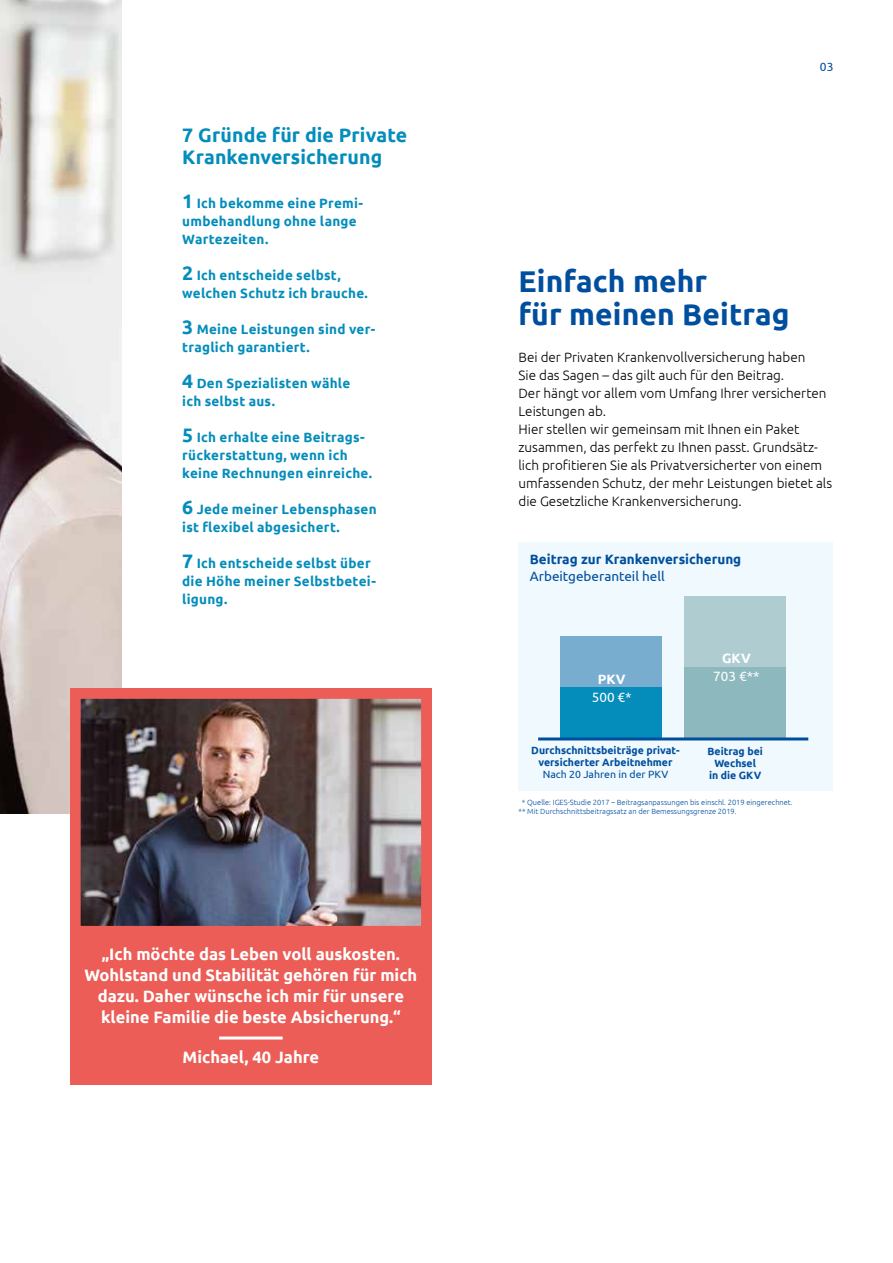
<style>
.page{position:relative;width:893px;height:1263px;background:#fff}
.page>*{position:absolute;margin:0;border:0;box-sizing:border-box;transform-origin:0 0}
.t1{font:700 30px/33px "Ubuntu";letter-spacing:.005em;color:#004e9e}
.t2{font:700 19.5px/22.5px "Ubuntu";letter-spacing:.005em;color:#048dbb}
.t3{font:700 16.5px/21px "Ubuntu";color:#fff;text-align:center}
.t4{font:700 13.5px/18px "Ubuntu";letter-spacing:.02em;color:#048dbb}
.t5{font:300 13.5px/18px "Ubuntu";color:#000}
.t6{font:700 13.5px "Ubuntu";color:#004e9e}
.t7{font:13.5px "Ubuntu";color:#004e9e}
.t8{font:13.5px "Ubuntu";color:#fff}
.t9{font:700 13.5px "Ubuntu";letter-spacing:.01em;color:#fff}
.t10{font:12px "Ubuntu";color:#004e9e}
.t11{font:700 10.5px/12px "Ubuntu";color:#004e9e;text-align:center}
.t12{font:10.5px "Ubuntu";color:#004e9e}
.t13{font:300 7.5px/9px "Ubuntu";color:#004e9e}
.s1{font-size:19.5px}
</style>
<div class="page">
<img style="left:0;top:0;width:121px;height:813px">
<div style="left:70px;top:688px;width:362px;height:396px;background:#eb5d56"></div>
<hr style="left:219px;top:1036px;width:64px;height:3px;background:#fff">
<div style="left:518px;top:542px;width:315px;height:249px;background:#eff9fe"></div>
<div style="left:560px;top:636px;width:102px;height:51px;background:#79adcf"></div>
<div style="left:684px;top:596px;width:102px;height:71px;background:#afcdd1"></div>
<div style="left:560px;top:687px;width:102px;height:51px;background:#048dbb"></div>
<div style="left:684px;top:667px;width:102px;height:71px;background:#8db9be"></div>
<hr style="left:538px;top:737px;width:270px;height:3px;background:#004e9e">
<img style="left:81px;top:699px;width:340px;height:226px">
<h2 class="t2" style="left:182px;top:123px;width:227px">7 Gründe für die Private<br>Krankenversicherung</h2>
<p class="t4" style="left:182px;top:194px;width:182px"><span class="s1">1</span> Ich bekomme eine Premi&shy;umbehandlung ohne lange<br>Wartezeiten.</p>
<p class="t4" style="left:182px;top:266px;width:187px"><span class="s1">2</span> Ich entscheide selbst, welchen Schutz ich brauche.</p>
<p class="t4" style="left:182px;top:320px;width:195px"><span class="s1">3</span> Meine Leistungen sind ver&shy;traglich garantiert.</p>
<p class="t4" style="left:182px;top:374px;width:170px"><span class="s1">4</span> Den Spezialisten wähle ich selbst aus.</p>
<p class="t4" style="left:182px;top:428px;width:191px"><span class="s1">5</span> Ich erhalte eine Beitrags&shy;rückerstattung, wenn ich keine Rechnungen einreiche.</p>
<p class="t4" style="left:182px;top:500px;width:196px"><span class="s1">6</span> Jede meiner Lebensphasen ist flexibel abgesichert.</p>
<p class="t4" style="left:182px;top:554px;width:195px"><span class="s1">7</span> Ich entscheide selbst über die Höhe meiner Selbstbetei&shy;ligung.</p>
<p class="t3" style="left:84px;top:943px;width:334px">„Ich möchte das Leben voll auskosten.<br>Wohlstand und Stabilität gehören für mich dazu. Daher wünsche ich mir für unsere kleine Familie die beste Absicherung.“</p>
<p class="t3" style="left:183px;top:1046px;width:138px">Michael, 40 Jahre</p>
<p class="t10" style="left:820px;top:60px;width:15px">03</p>
<h1 class="t1" style="left:518px;top:265px;width:273px">Einfach mehr<br>für meinen Beitrag</h1>
<p class="t5" style="left:518px;top:348px;width:315px">Bei der Privaten Krankenvollversicherung haben<br>Sie das Sagen – das gilt auch für den Beitrag.<br>Der hängt vor allem vom Umfang Ihrer versicherten Leistungen ab.<br>Hier stellen wir gemeinsam mit Ihnen ein Paket zusammen, das perfekt zu Ihnen passt. Grundsätz&shy;lich profitieren Sie als Privatversicherter von einem umfassenden Schutz, der mehr Leistungen bietet als die Gesetzliche Krankenversicherung.</p>
<p class="t6" style="left:530px;top:551px;width:213px">Beitrag zur Krankenversicherung</p>
<p class="t7" style="left:530px;top:567px;width:136px">Arbeitgeberanteil hell</p>
<p class="t9" style="left:598px;top:671px;width:29px">PKV</p>
<p class="t8" style="left:592px;top:689px;width:41px">500 €*</p>
<p class="t11" style="left:531px;top:744px;width:150px">Durchschnittsbeiträge privat&shy;versicherter Arbeitnehmer</p>
<p class="t12" style="left:543px;top:768px;width:127px">Nach 20 Jahren in der PKV</p>
<p class="t9" style="left:722px;top:650px;width:30px">GKV</p>
<p class="t8" style="left:713px;top:668px;width:48px">703 €**</p>
<p class="t11" style="left:708px;top:745px;width:57px">Beitrag bei<br>Wechsel<br>in die GKV</p>
<p class="t13" style="left:518px;top:798px;width:276px;text-indent:3px">* Quelle: IGES-Studie 2017 – Beitragsanpassungen bis einschl. 2019 eingerechnet. ** Mit Durchschnittsbeitragssatz an der Bemessungsgrenze 2019.</p>
</div>
